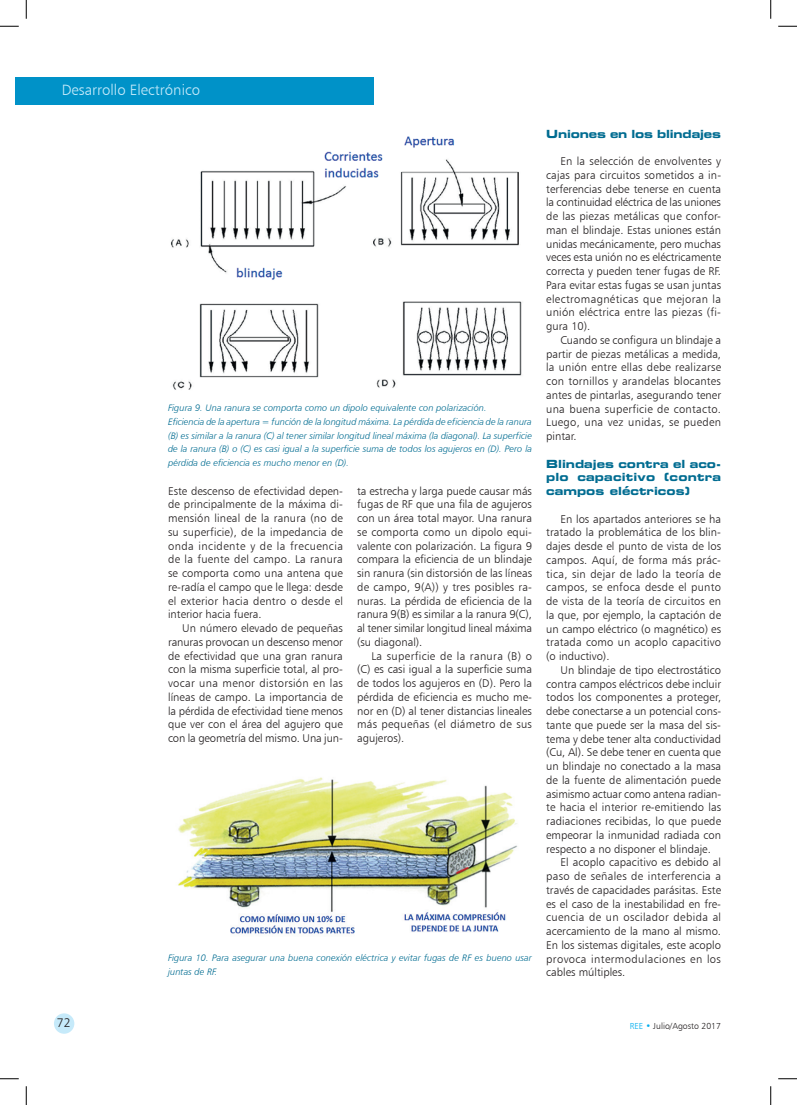
<style>
.page{position:relative;width:797px;height:1105px;background:#fff}
.page>*{position:absolute;margin:0;border:0;box-sizing:border-box;transform-origin:0 0}
.t1{font:15px "Humanist 777 BT Light B";color:#c6eafa}
.t2{font:12.5px "Humanist 777 BT Light B";color:#231f20}
.t3{font:11.25px/13.8px "Humanist 777 BT Light B";color:#231f20;text-align:justify}
.t4{font:11.25px/13.8px "Eurostile Bold Extended Two";color:#006c91;text-align:justify}
.t5{font:11.25px "Humanist 777 BT Light B";letter-spacing:.025em;color:#231f20}
.t6{font:11.25px "Humanist 777 BT Light B";letter-spacing:.035em;color:#231f20}
.t7{font:11.25px "Humanist 777 BT Light B";letter-spacing:.03em;color:#231f20}
.t8{font:9.38px/13.8px "Humanist 777 BT Light Italic B";color:#006c91}
.t9{font:8.75px "Humanist 777 BT Light B";color:#231f20}
.s1{color:#00aeef}
</style>
<div class="page">
<div style="left:54px;top:1013px;width:20px;height:21px;background:#c6eafa;border-radius:50%"></div>
<div style="left:16px;top:77px;width:358px;height:28px;background:#0092c8"></div>
<img style="left:171px;top:136px;width:351px;height:254px">
<img style="left:178px;top:777px;width:340px;height:157px">
<svg style="left:0;top:25px;width:19px;height:2px"></svg>
<svg style="left:778px;top:25px;width:19px;height:2px"></svg>
<svg style="left:0;top:1078px;width:19px;height:1px"></svg>
<svg style="left:778px;top:1078px;width:19px;height:1px"></svg>
<svg style="left:25px;top:0;width:2px;height:19px"></svg>
<svg style="left:25px;top:1086px;width:2px;height:19px"></svg>
<svg style="left:770px;top:0;width:1px;height:19px"></svg>
<svg style="left:770px;top:1086px;width:1px;height:19px"></svg>
<h1 class="t1" style="left:62px;top:81px;width:140px">Desarrollo Electrónico</h1>
<p class="t8" style="left:168px;top:401px;width:365px">Figura 9. Una ranura se comporta como un dipolo equivalente con polarización.<br>Eficiencia de la apertura = función de la longitud máxima. La pérdida de eficiencia de la ranura (B) es similar a la ranura (C) al tener similar longitud lineal máxima (la diagonal). La superficie de la ranura (B) o (C) es casi igual a la superficie suma de todos los agujeros en (D). Pero la pérdida de eficiencia es mucho menor en (D).</p>
<p class="t3" style="left:168px;top:484px;width:176px">Este descenso de efectividad depen&shy;de principalmente de la máxima di&shy;mensión lineal de la ranura (no de su superficie), de la impedancia de onda incidente y de la frecuencia de la fuente del campo. La ranura se comporta como una antena que re-radía el campo que le llega: desde el exterior hacia dentro o desde el interior hacia fuera.</p>
<p class="t3" style="left:168px;top:621px;width:176px;text-indent:14px">Un número elevado de pequeñas ranuras provocan un descenso menor de efectividad que una gran ranura con la misma superficie total, al pro&shy;vocar una menor distorsión en las líneas de campo. La importancia de la pérdida de efectividad tiene menos que ver con el área del agujero que con la geometría del mismo. Una jun-</p>
<p class="t3" style="left:357px;top:484px;width:176px">ta estrecha y larga puede causar más fugas de RF que una fila de agujeros con un área total mayor. Una ranura se comporta como un dipolo equi&shy;valente con polarización. La figura 9 compara la eficiencia de un blindaje sin ranura (sin distorsión de las líneas de campo, 9(A)) y tres posibles ra&shy;nuras. La pérdida de eficiencia de la ranura 9(B) es similar a la ranura 9(C), al tener similar longitud lineal máxima (su diagonal).</p>
<p class="t3" style="left:357px;top:649px;width:176px;text-indent:14px">La superficie de la ranura (B) o (C) es casi igual a la superficie suma de todos los agujeros en (D). Pero la pérdida de eficiencia es mucho me&shy;nor en (D) al tener distancias lineales más pequeñas (el diámetro de sus agujeros).</p>
<p class="t8" style="left:168px;top:951px;width:365px">Figura 10. Para asegurar una buena conexión eléctrica y evitar fugas de RF es bueno usar juntas de RF.</p>
<p class="t4" style="left:546px;top:127px;width:176px">Uniones en los blindajes</p>
<p class="t3" style="left:546px;top:154px;width:176px;text-indent:14px">En la selección de envolventes y cajas para circuitos sometidos a in&shy;terferencias debe tenerse en cuenta la continuidad eléctrica de las uniones de las piezas metálicas que confor&shy;man el blindaje. Estas uniones están unidas mecánicamente, pero muchas veces esta unión no es eléctricamente correcta y pueden tener fugas de RF.<br>Para evitar estas fugas se usan juntas electromagnéticas que mejoran la unión eléctrica entre las piezas (fi&shy;gura 10).</p>
<p class="t3" style="left:546px;top:333px;width:176px;text-indent:14px">Cuando se configura un blindaje a partir de piezas metálicas a medida, la unión entre ellas debe realizarse con tornillos y arandelas blocantes antes de pintarlas, asegurando tener una buena superficie de contacto.<br>Luego, una vez unidas, se pueden pintar.</p>
<p class="t4" style="left:546px;top:456px;width:176px">Blindajes contra el aco&shy;plo capacitivo (contra campos eléctricos)</p>
<p class="t3" style="left:546px;top:512px;width:176px;text-indent:14px">En los apartados anteriores se ha tratado la problemática de los blin&shy;dajes desde el punto de vista de los campos. Aquí, de forma más prác&shy;tica, sin dejar de lado la teoría de campos, se enfoca desde el punto de vista de la teoría de circuitos en la que, por ejemplo, la captación de un campo eléctrico (o magnético) es tratada como un acoplo capacitivo (o inductivo).</p>
<p class="t3" style="left:560px;top:663px;width:162px">Un blindaje de tipo electrostático</p>
<p class="t3" style="left:546px;top:677px;width:176px">contra campos eléctricos debe incluir</p>
<p class="t3" style="left:546px;top:690px;width:176px">todos los componentes a proteger,</p>
<p class="t3" style="left:546px;top:704px;width:176px">debe conectarse a un potencial cons-</p>
<p class="t3" style="left:546px;top:718px;width:176px">tante que puede ser la masa del sis-</p>
<p class="t3" style="left:546px;top:732px;width:176px">tema y debe tener alta conductividad</p>
<p class="t3" style="left:546px;top:745px;width:176px">(Cu, Al). Se debe tener en cuenta que</p>
<p class="t3" style="left:546px;top:759px;width:176px">un blindaje no conectado a la masa</p>
<p class="t3" style="left:546px;top:773px;width:176px">de la fuente de alimentación puede</p>
<p class="t3" style="left:546px;top:787px;width:176px">asimismo actuar como antena radian-</p>
<p class="t3" style="left:546px;top:800px;width:176px">te hacia el interior re-emitiendo las</p>
<p class="t3" style="left:546px;top:814px;width:176px">radiaciones recibidas, lo que puede</p>
<p class="t3" style="left:546px;top:828px;width:176px">empeorar la inmunidad radiada con</p>
<p class="t3" style="left:546px;top:842px;width:166px">respecto a no disponer el blindaje.</p>
<p class="t3" style="left:560px;top:855px;width:162px">El acoplo capacitivo es debido al</p>
<p class="t5" style="left:546px;top:869px;width:176px">paso de señales de interferencia a</p>
<p class="t3" style="left:546px;top:883px;width:176px">través de capacidades parásitas. Este</p>
<p class="t3" style="left:546px;top:897px;width:176px">es el caso de la inestabilidad en fre-</p>
<p class="t7" style="left:546px;top:910px;width:176px">cuencia de un oscilador debida al</p>
<p class="t3" style="left:546px;top:924px;width:176px">acercamiento de la mano al mismo.</p>
<p class="t3" style="left:546px;top:938px;width:176px">En los sistemas digitales, este acoplo</p>
<p class="t6" style="left:546px;top:952px;width:176px">provoca intermodulaciones en los</p>
<p class="t3" style="left:546px;top:965px;width:81px">cables múltiples.</p>
<p class="t2" style="left:57px;top:1015px;width:15px">72</p>
<p class="t9" style="left:629px;top:1020px;width:93px"><span class="s1">REE •</span> Julio/Agosto 2017</p>
</div>
